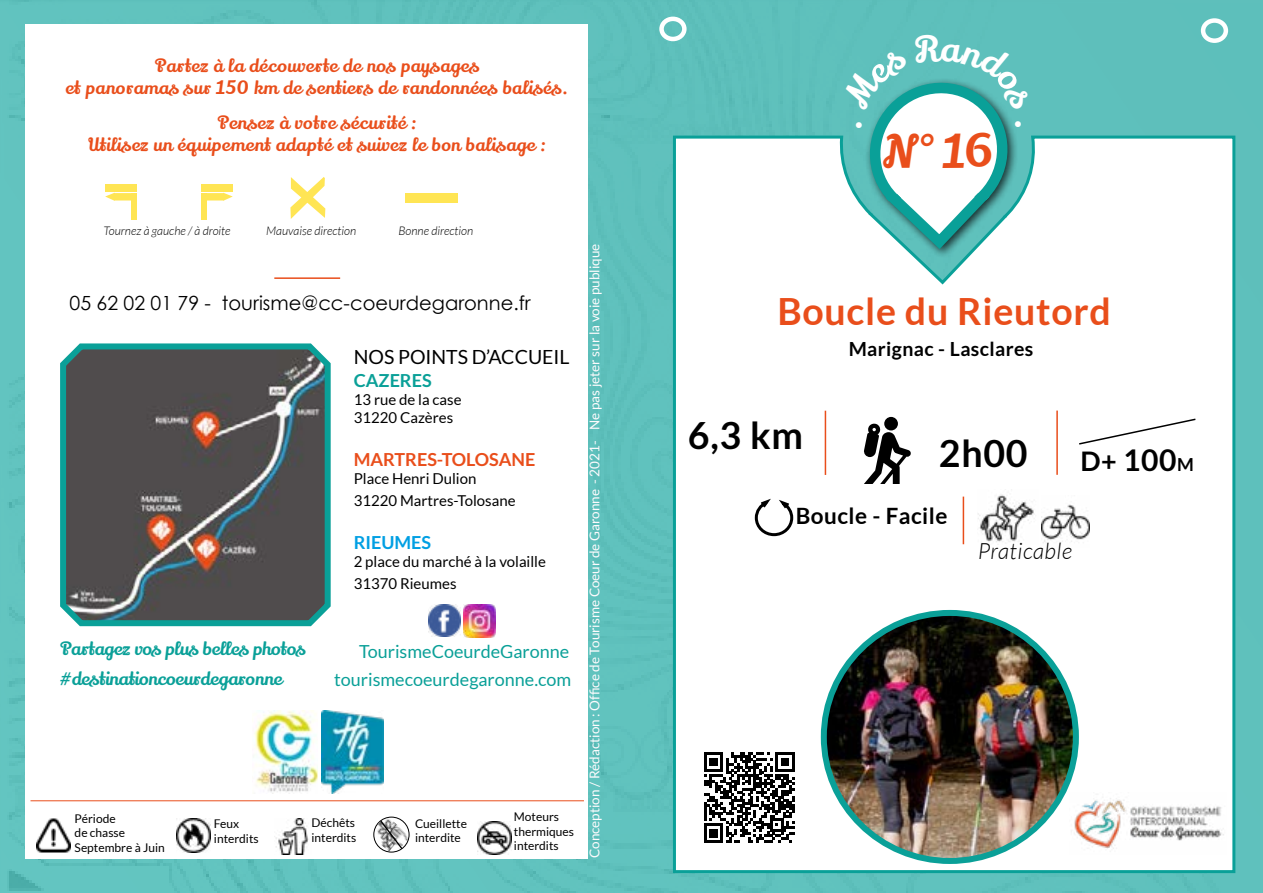
<style>
.page{position:relative;width:1263px;height:893px;background:#5fc0bc}
.page>*{position:absolute;margin:0;border:0;box-sizing:border-box;transform-origin:0 0}
.t1{font:45px "Lily Script One";color:#e94e1b}
.t2{font:700 37.5px "Lato";letter-spacing:.02em;color:#e94e1b}
.t3{font:700 37.5px "Lato";letter-spacing:.02em;color:#000}
.t4{font:700 30px "Lato";color:#000}
.t5{font:700 22.5px "Lato";letter-spacing:.02em;color:#000}
.t6{font:italic 300 22.5px "Lato";letter-spacing:.02em;color:#000}
.t7{font:19.5px "Century Gothic";color:#000}
.t8{font:19.5px "Lato";color:#000}
.t9{font:700 19.5px "Lato";letter-spacing:.02em;color:#000}
.t10{font:18px/21.6px "Lily Script One";letter-spacing:.03em;color:#e94e1b;text-align:center}
.t11{font:18px/30px "Lily Script One";color:#0aa098}
.t12{font:18px "Lato";color:#0aa098}
.t13{font:700 18px "Lato";color:#e94e1b}
.t14{font:700 18px "Lato";color:#0aa098}
.t15{font:700 18px "Lato";color:#009fe3}
.t16{font:15px/21.6px "Lato";color:#000}
.t17{font:13.5px "Lato";color:#fdfbfd}
.t18{font:12px/14.4px "Lato";color:#000}
.t19{font:italic 300 12px "Lato";color:#000}
.s1{font-size:27px}
.s2{font-size:18px}
</style>
<div class="page">
<div style="left:26px;top:24px;width:562px;height:834px;background:#fff"></div>
<hr style="left:274px;top:277px;width:66px;height:2px;background:#e94e1b">
<svg style="left:60px;top:343px;width:271px;height:284px;background:#565e5e"></svg>
<img style="left:176px;top:819px;width:34px;height:33px">
<img style="left:36px;top:818px;width:34px;height:35px">
<img style="left:477px;top:821px;width:35px;height:34px">
<img style="left:274px;top:818px;width:35px;height:37px">
<img style="left:373px;top:816px;width:33px;height:35px">
<img style="left:404px;top:823px;width:6px;height:27px">
<div style="left:373px;top:817px;width:37px;height:36px;border:1px solid #000;border-radius:50%"></div>
<svg style="left:379px;top:819px;width:25px;height:31px"></svg>
<img style="left:428px;top:605px;width:32px;height:31px">
<img style="left:463px;top:605px;width:32px;height:33px">
<svg style="left:290px;top:177px;width:35px;height:42px"></svg>
<div style="left:406px;top:193px;width:52px;height:9px;background:#ffe554"></div>
<svg style="left:207px;top:193px;width:26px;height:8px"></svg>
<div style="left:202px;top:193px;width:5px;height:27px;background:#ffe554"></div>
<div style="left:202px;top:184px;width:31px;height:7px;background:#ffe554"></div>
<svg style="left:105px;top:193px;width:26px;height:8px"></svg>
<div style="left:131px;top:193px;width:5px;height:27px;background:#ffe554"></div>
<div style="left:105px;top:184px;width:31px;height:7px;background:#ffe554"></div>
<img style="left:254px;top:711px;width:64px;height:81px">
<img style="left:321px;top:710px;width:62px;height:83px">
<hr style="left:31px;top:800px;width:553px;height:1px;background:#e94e1b">
<div style="left:1201px;top:18px;width:27px;height:25px;border:4px solid #fff;border-radius:50%"></div>
<div style="left:659px;top:17px;width:27px;height:24px;border:4px solid #fff;border-radius:50%"></div>
<div style="left:671px;top:135px;width:565px;height:739px;background:#fff"></div>
<svg style="left:753px;top:496px;width:42px;height:42px;background:#d1d1d1"></svg>
<hr style="left:825px;top:411px;width:1px;height:64px;background:#e94e1b">
<div style="left:884px;top:417px;width:14px;height:13px;background:#000;border-radius:50%"></div>
<svg style="left:862px;top:423px;width:49px;height:60px;background:#878787"></svg>
<div style="left:1076px;top:399px;width:121px;height:47px;background:#fff"></div>
<hr style="left:1056px;top:411px;width:2px;height:64px;background:#e94e1b">
<img style="left:824px;top:613px;width:252px;height:248px">
<div style="left:821px;top:610px;width:258px;height:254px;border:6px solid #0aa098;border-radius:50%"></div>
<img style="left:1070px;top:792px;width:156px;height:63px">
<svg style="left:704px;top:752px;width:90px;height:91px;background:#6d6d6d"></svg>
<hr style="left:963px;top:497px;width:1px;height:47px;background:#e94e1b">
<img style="left:1041px;top:495px;width:49px;height:52px">
<img style="left:978px;top:489px;width:60px;height:56px">
<svg style="left:841px;top:79px;width:190px;height:177px"></svg>
<p class="t10" style="left:65px;top:56px;width:505px">Partez à la découverte de nos paysages<br>et panoramas sur 150 km de sentiers de randonnées balisés.</p>
<p class="t10" style="left:88px;top:113px;width:459px">Pensez à votre sécurité :<br>Utilisez un équipement adapté et suivez le bon balisage :</p>
<p class="t19" style="left:104px;top:224px;width:129px">Tournez à gauche / à droite</p>
<p class="t19" style="left:266px;top:225px;width:92px">Mauvaise direction</p>
<p class="t19" style="left:398px;top:224px;width:76px">Bonne direction</p>
<p class="t7" style="left:70px;top:289px;width:463px">05 62 02 01 79 - tourisme@cc-coeurdegaronne.fr</p>
<p class="t8" style="left:354px;top:346px;width:217px">NOS POINTS D’ACCUEIL</p>
<p class="t14" style="left:354px;top:370px;width:79px">CAZERES</p>
<p class="t16" style="left:354px;top:391px;width:109px;line-height:18px">13 rue de la case<br>31220 Cazères</p>
<p class="t13" style="left:354px;top:450px;width:183px">MARTRES-TOLOSANE</p>
<p class="t16" style="left:354px;top:468px;width:163px">Place Henri Dulion<br>31220 Martres-Tolosane</p>
<p class="t15" style="left:354px;top:532px;width:79px">RIEUMES</p>
<p class="t16" style="left:354px;top:551px;width:194px">2 place du marché à la volaille<br>31370 Rieumes</p>
<p class="t11" style="left:60px;top:634px;width:247px">Partagez vos plus belles photos #destinationcoeurdegaronne</p>
<p class="t12" style="left:359px;top:641px;width:212px">TourismeCoeurdeGaronne</p>
<p class="t12" style="left:334px;top:669px;width:239px">tourismecoeurdegaronne.com</p>
<p class="t18" style="left:75px;top:811px;width:92px">Période<br>de chasse<br>Septembre à Juin</p>
<p class="t18" style="left:214px;top:817px;width:46px">Feux interdits</p>
<p class="t18" style="left:311px;top:816px;width:46px">Déchêts interdits</p>
<p class="t18" style="left:514px;top:810px;width:62px">Moteurs thermiques interdits</p>
<p class="t18" style="left:415px;top:816px;width:53px">Cueillette interdite</p>
<p class="t17" style="left:587px;top:858px;width:616px;rotate:-90deg">Conception / Rédaction : Office de Tourisme Coeur de Garonne - 2021- Ne pas jeter sur la voie publique</p>
<h1 class="t1" style="left:881px;top:123px;width:112px;rotate:-1deg">N°16</h1>
<h2 class="t2" style="left:777px;top:290px;width:335px">Boucle du Rieutord</h2>
<p class="t9" style="left:849px;top:337px;width:186px">Marignac - Lasclares</p>
<h2 class="t3" style="left:688px;top:414px;width:117px">6,3 km</h2>
<h2 class="t3" style="left:939px;top:431px;width:90px">2h00</h2>
<h3 class="t4" style="left:1080px;top:443px;width:115px"><span class="s1">D+</span> 100<span class="s2">M</span></h3>
<p class="t5" style="left:796px;top:503px;width:153px">Boucle - Facile</p>
<p class="t6" style="left:978px;top:539px;width:96px">Praticable</p>
</div>
